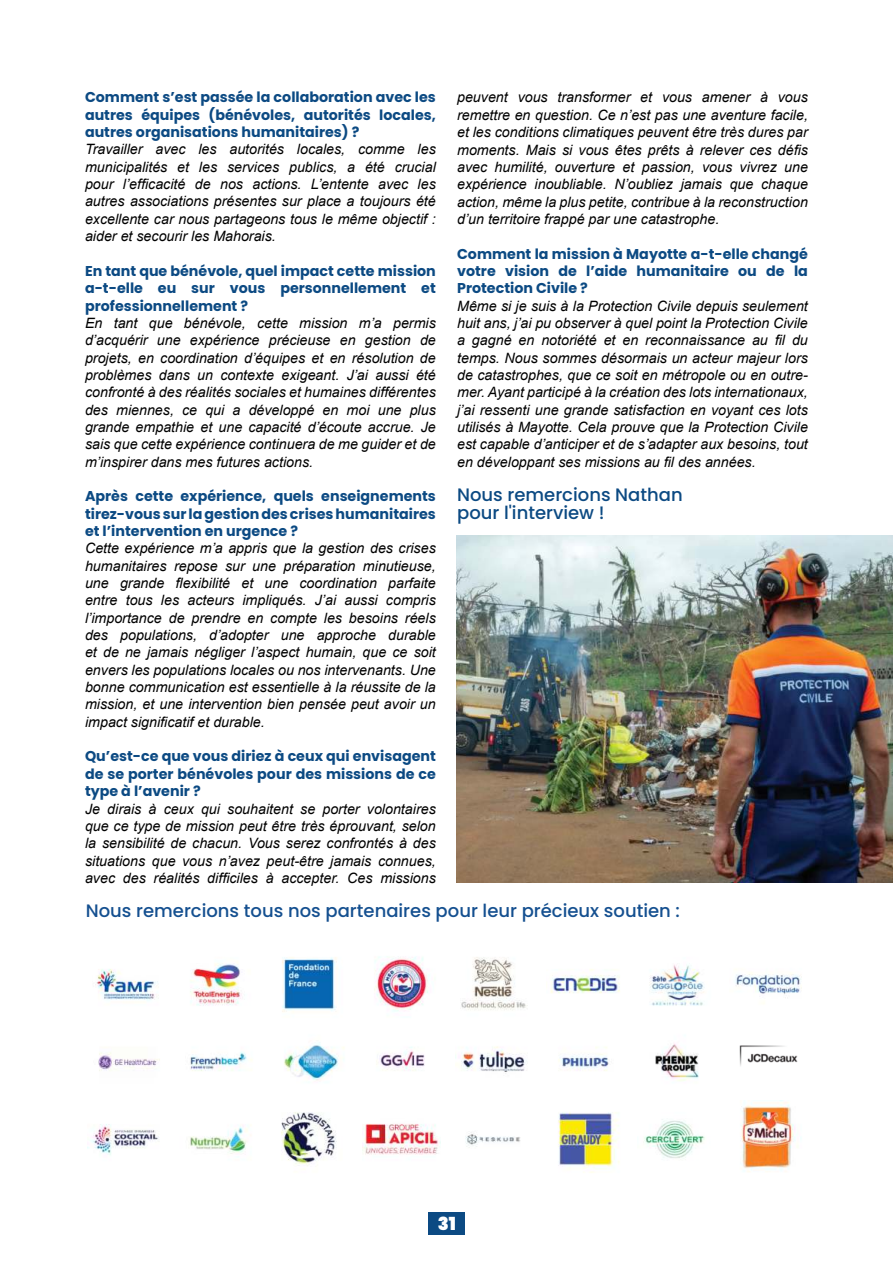
<style>
.page{position:relative;width:893px;height:1263px;background:#fff}
.page>*{position:absolute;margin:0;border:0;box-sizing:border-box;transform-origin:0 0}
.t1{font:500 18px "Poppins";color:#155090}
.t2{font:500 18px/17.4px "Poppins";color:#0c4a83}
.t3{font:900 18px "Poppins";color:#fff}
.t4{font:italic 14.25px/17.4px "Arial";color:#000;text-align:justify}
.t5{font:700 14.25px/17.4px "Poppins";color:#0c4a83;text-align:justify}
</style>
<div class="page">
<img style="left:456px;top:536px;width:437px;height:346px">
<div style="left:429px;top:1212px;width:36px;height:22px;background:#0c4a83"></div>
<img style="left:735px;top:972px;width:67px;height:32px">
<img style="left:87px;top:969px;width:73px;height:186px">
<img style="left:363px;top:1124px;width:75px;height:31px">
<img style="left:282px;top:957px;width:55px;height:55px">
<img style="left:284px;top:1042px;width:60px;height:39px">
<img style="left:455px;top:957px;width:73px;height:115px">
<img style="left:550px;top:969px;width:70px;height:204px">
<img style="left:376px;top:1047px;width:49px;height:24px">
<img style="left:739px;top:1045px;width:59px;height:21px">
<img style="left:374px;top:957px;width:56px;height:55px">
<img style="left:190px;top:962px;width:62px;height:192px">
<img style="left:644px;top:964px;width:61px;height:194px">
<img style="left:465px;top:1132px;width:56px;height:15px">
<img style="left:740px;top:1100px;width:61px;height:72px">
<img style="left:281px;top:1112px;width:56px;height:58px">
<p class="t5" style="left:85px;top:89px;width:352px">Comment s’est passée la collaboration avec les autres équipes (bénévoles, autorités locales, autres organisations humanitaires) ?</p>
<p class="t4" style="left:85px;top:142px;width:352px">Travailler avec les autorités locales, comme les municipalités et les services publics, a été crucial pour l’efficacité de nos actions. L’entente avec les autres associations présentes sur place a toujours été excellente car nous partageons tous le même objectif : aider et secourir les Mahorais.</p>
<p class="t5" style="left:85px;top:262px;width:352px">En tant que bénévole, quel impact cette mission a-t-elle eu sur vous personnellement et professionnellement ?</p>
<p class="t4" style="left:85px;top:315px;width:352px">En tant que bénévole, cette mission m’a permis d’acquérir une expérience précieuse en gestion de projets, en coordination d’équipes et en résolution de problèmes dans un contexte exigeant. J’ai aussi été confronté à des réalités sociales et humaines différentes des miennes, ce qui a développé en moi une plus grande empathie et une capacité d’écoute accrue. Je sais que cette expérience continuera de me guider et de m’inspirer dans mes futures actions.</p>
<p class="t5" style="left:85px;top:488px;width:352px">Après cette expérience, quels enseignements tirez-vous sur la gestion des crises humanitaires et l’intervention en urgence ?</p>
<p class="t4" style="left:85px;top:541px;width:352px">Cette expérience m’a appris que la gestion des crises humanitaires repose sur une préparation minutieuse, une grande flexibilité et une coordination parfaite entre tous les acteurs impliqués. J’ai aussi compris l’importance de prendre en compte les besoins réels des populations, d’adopter une approche durable et de ne jamais négliger l’aspect humain, que ce soit envers les populations locales ou nos intervenants. Une bonne communication est essentielle à la réussite de la mission, et une intervention bien pensée peut avoir un impact significatif et durable.</p>
<p class="t5" style="left:85px;top:748px;width:352px">Qu’est-ce que vous diriez à ceux qui envisagent de se porter bénévoles pour des missions de ce type à l’avenir ?</p>
<p class="t4" style="left:85px;top:801px;width:352px">Je dirais à ceux qui souhaitent se porter volontaires que ce type de mission peut être très éprouvant, selon la sensibilité de chacun. Vous serez confrontés à des situations que vous n’avez peut-être jamais connues, avec des réalités difficiles à accepter. Ces missions</p>
<p class="t4" style="left:457px;top:90px;width:352px">peuvent vous transformer et vous amener à vous remettre en question. Ce n’est pas une aventure facile, et les conditions climatiques peuvent être très dures par moments. Mais si vous êtes prêts à relever ces défis avec humilité, ouverture et passion, vous vivrez une expérience inoubliable. N’oubliez jamais que chaque action, même la plus petite, contribue à la reconstruction d’un territoire frappé par une catastrophe.</p>
<p class="t5" style="left:457px;top:245px;width:352px">Comment la mission à Mayotte a-t-elle changé votre vision de l’aide humanitaire ou de la Protection Civile ?</p>
<p class="t4" style="left:457px;top:298px;width:352px">Même si je suis à la Protection Civile depuis seulement huit ans, j’ai pu observer à quel point la Protection Civile a gagné en notoriété et en reconnaissance au fil du temps. Nous sommes désormais un acteur majeur lors de catastrophes, que ce soit en métropole ou en outre&shy;mer. Ayant participé à la création des lots internationaux, j’ai ressenti une grande satisfaction en voyant ces lots utilisés à Mayotte. Cela prouve que la Protection Civile est capable d’anticiper et de s’adapter aux besoins, tout en développant ses missions au fil des années.</p>
<p class="t2" style="left:457px;top:486px;width:227px">Nous remercions Nathan pour l'interview !</p>
<p class="t1" style="left:86px;top:901px;width:596px">Nous remercions tous nos partenaires pour leur précieux soutien :</p>
<p class="t3" style="left:438px;top:1214px;width:20px">31</p>
</div>
